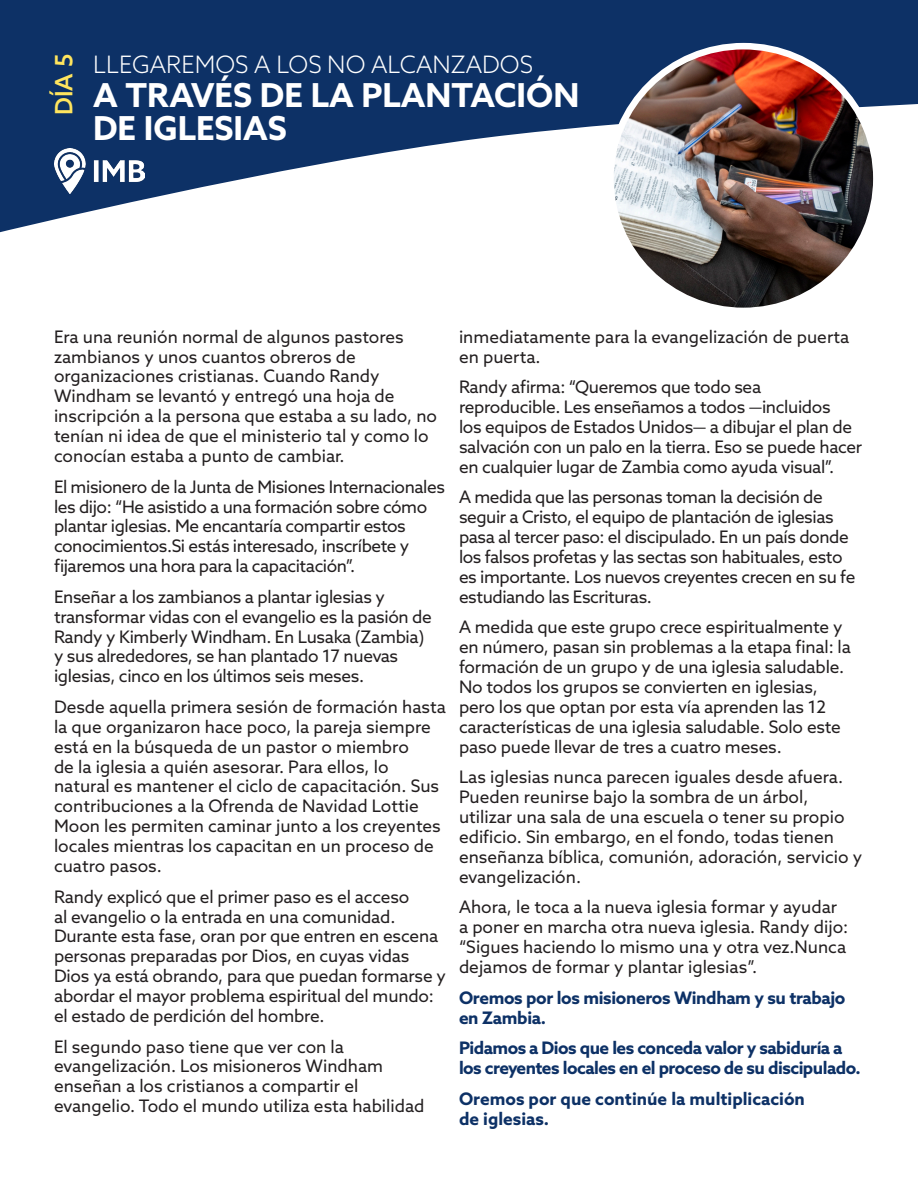
<style>
.page{position:relative;width:918px;height:1188px;background:#fff}
.page>*{position:absolute;margin:0;border:0;box-sizing:border-box;transform-origin:0 0}
.t1{font:700 33px/33px "Azo Sans";color:#fff}
.t2{font:300 24px "Azo Sans";color:#fff}
.t3{font:500 24px "Azo Sans";color:#ffe55e}
.t4{font:17.25px/19.8px "Azo Sans";letter-spacing:-.01em;color:#231f20}
.t5{font:700 17.25px/19.8px "Azo Sans";letter-spacing:-.02em;color:#0d3166}
.t6{font:700 17.25px/19.8px "Azo Sans";color:#0d3166}
</style>
<div class="page">
<svg style="left:0;top:0;width:918px;height:232px;fill:#0d3166"></svg>
<img style="left:55px;top:148px;width:89px;height:46px">
<img style="left:610px;top:46px;width:266px;height:260px">
<div style="left:607px;top:43px;width:273px;height:271px;border:7px solid #fff;border-radius:50%"></div>
<p class="t3" style="left:48px;top:115px;width:62px;rotate:-90deg">DÍA 5</p>
<p class="t2" style="left:93px;top:48px;width:441px">LLEGAREMOS A LOS NO ALCANZADOS</p>
<p class="t1" style="left:93px;top:78px;width:488px">A TRAVÉS DE LA PLANTACIÓN<br>DE IGLESIAS</p>
<p class="t4" style="left:54px;top:326px;width:385px">Era una reunión normal de algunos pastores zambianos y unos cuantos obreros de organizaciones cristianas. Cuando Randy Windham se levantó y entregó una hoja de inscripción a la persona que estaba a su lado, no tenían ni idea de que el ministerio tal y como lo conocían estaba a punto de cambiar.</p>
<p class="t4" style="left:54px;top:476px;width:392px">El misionero de la Junta de Misiones Internacionales les dijo: “He asistido a una formación sobre cómo plantar iglesias. Me encantaría compartir estos conocimientos.Si estás interesado, inscríbete y fijaremos una hora para la capacitación”.</p>
<p class="t4" style="left:54px;top:587px;width:379px">Enseñar a los zambianos a plantar iglesias y transformar vidas con el evangelio es la pasión de Randy y Kimberly Windham. En Lusaka (Zambia) y sus alrededores, se han plantado 17 nuevas iglesias, cinco en los últimos seis meses.</p>
<p class="t4" style="left:54px;top:697px;width:394px">Desde aquella primera sesión de formación hasta la que organizaron hace poco, la pareja siempre está en la búsqueda de un pastor o miembro<br>de la iglesia a quién asesorar. Para ellos, lo natural es mantener el ciclo de capacitación. Sus contribuciones a la Ofrenda de Navidad Lottie Moon les permiten caminar junto a los creyentes locales mientras los capacitan en un proceso de cuatro pasos.</p>
<p class="t4" style="left:54px;top:886px;width:394px">Randy explicó que el primer paso es el acceso<br>al evangelio o la entrada en una comunidad.<br>Durante esta fase, oran por que entren en escena personas preparadas por Dios, en cuyas vidas Dios ya está obrando, para que puedan formarse y abordar el mayor problema espiritual del mundo: el estado de perdición del hombre.</p>
<p class="t4" style="left:54px;top:1036px;width:372px">El segundo paso tiene que ver con la evangelización. Los misioneros Windham enseñan a los cristianos a compartir el evangelio. Todo el mundo utiliza esta habilidad</p>
<p class="t4" style="left:459px;top:326px;width:392px">inmediatamente para la evangelización de puerta en puerta.</p>
<p class="t4" style="left:459px;top:377px;width:405px">Randy afirma: “Queremos que todo sea reproducible. Les enseñamos a todos —incluidos<br>los equipos de Estados Unidos— a dibujar el plan de salvación con un palo en la tierra. Eso se puede hacer en cualquier lugar de Zambia como ayuda visual”.</p>
<p class="t4" style="left:459px;top:487px;width:398px">A medida que las personas toman la decisión de seguir a Cristo, el equipo de plantación de iglesias pasa al tercer paso: el discipulado. En un país donde los falsos profetas y las sectas son habituales, esto es importante. Los nuevos creyentes crecen en su fe estudiando las Escrituras.</p>
<p class="t4" style="left:459px;top:617px;width:393px">A medida que este grupo crece espiritualmente y en número, pasan sin problemas a la etapa final: la formación de un grupo y de una iglesia saludable.<br>No todos los grupos se convierten en iglesias, pero los que optan por esta vía aprenden las 12 características de una iglesia saludable. Solo este paso puede llevar de tres a cuatro meses.</p>
<p class="t4" style="left:459px;top:767px;width:405px">Las iglesias nunca parecen iguales desde afuera.<br>Pueden reunirse bajo la sombra de un árbol, utilizar una sala de una escuela o tener su propio edificio. Sin embargo, en el fondo, todas tienen enseñanza bíblica, comunión, adoración, servicio y evangelización.</p>
<p class="t4" style="left:459px;top:897px;width:391px">Ahora, le toca a la nueva iglesia formar y ayudar a poner en marcha otra nueva iglesia. Randy dijo: “Sigues haciendo lo mismo una y otra vez.Nunca dejamos de formar y plantar iglesias”.</p>
<p class="t5" style="left:459px;top:987px;width:388px">Oremos por los misioneros Windham y su trabajo en Zambia.</p>
<p class="t5" style="left:459px;top:1038px;width:403px">Pidamos a Dios que les conceda valor y sabiduría a los creyentes locales en el proceso de su discipulado.</p>
<p class="t6" style="left:459px;top:1089px;width:347px">Oremos por que continúe la multiplicación de iglesias.</p>
</div>
